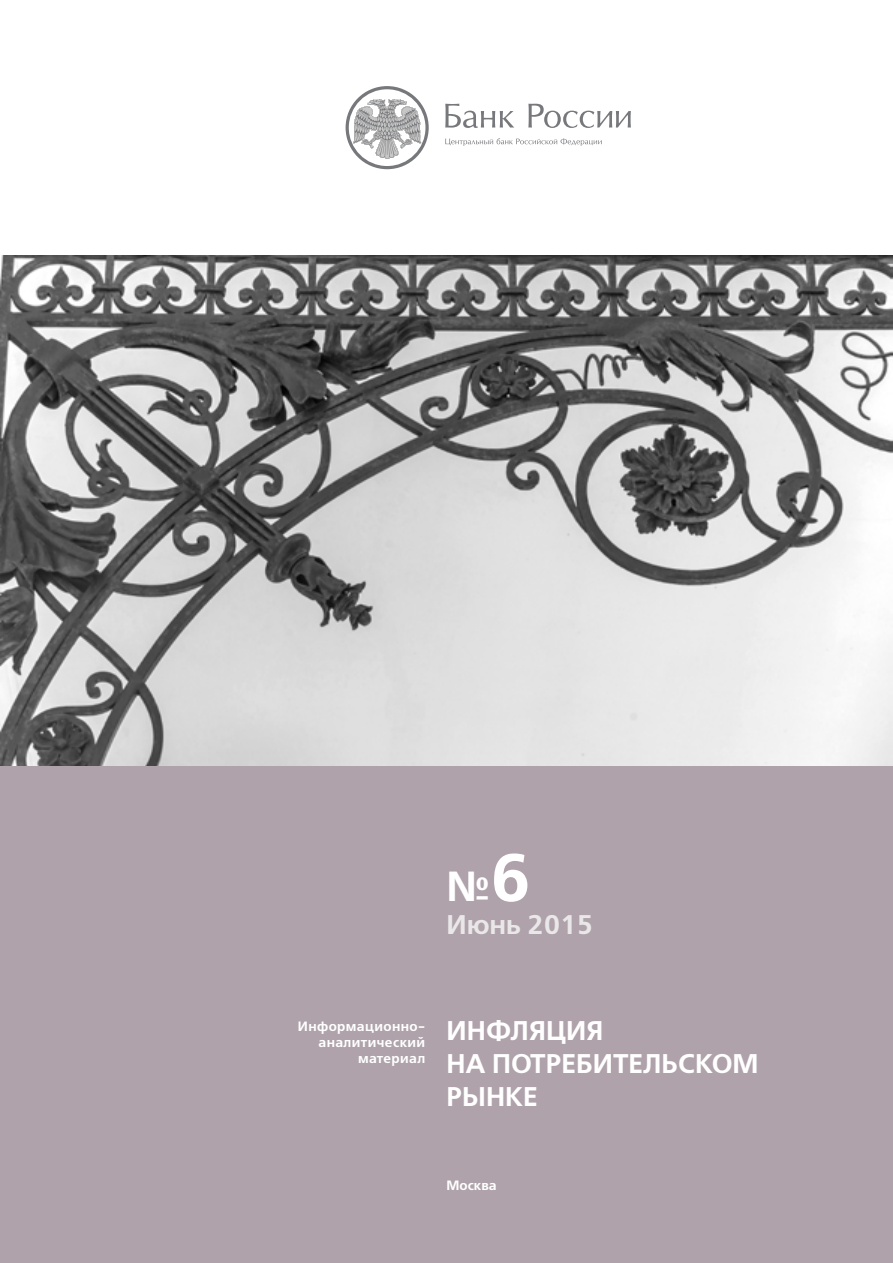
<style>
.page{position:relative;width:893px;height:1263px;background:#fff}
.page>*{position:absolute;margin:0;border:0;box-sizing:border-box;transform-origin:0 0}
.t1{font:700 42px "Free Set C";color:#fff}
.t2{font:700 27px/33px "Free Set C";color:#fff}
.t3{font:700 27px "Free Set C";color:#eae7e8}
.t4{font:700 13.5px/16.2px "Free Set C";letter-spacing:.03em;color:#fff;text-align:right}
.s1{font-size:67.5px}
</style>
<div class="page">
<div style="left:0;top:765px;width:893px;height:498px;background:#afa2aa"></div>
<svg style="left:445px;top:104px;width:69px;height:24px"></svg>
<svg style="left:528px;top:104px;width:103px;height:24px"></svg>
<svg style="left:445px;top:138px;width:157px;height:8px"></svg>
<svg style="left:346px;top:86px;width:83px;height:83px"></svg>
<img style="left:0;top:255px;width:893px;height:510px">
<h1 class="t1" style="left:446px;top:861px;width:86px">№<span class="s1">6</span></h1>
<h2 class="t3" style="left:446px;top:909px;width:148px">Июнь 2015</h2>
<p class="t4" style="left:298px;top:1018px;width:129px">Информационно&shy;аналитический материал</p>
<h2 class="t2" style="left:446px;top:1014px;width:314px">ИНФЛЯЦИЯ<br>НА ПОТРЕБИТЕЛЬСКОМ<br>РЫНКЕ</h2>
<p class="t4" style="left:446px;top:1178px;width:52px">Москва</p>
</div>
